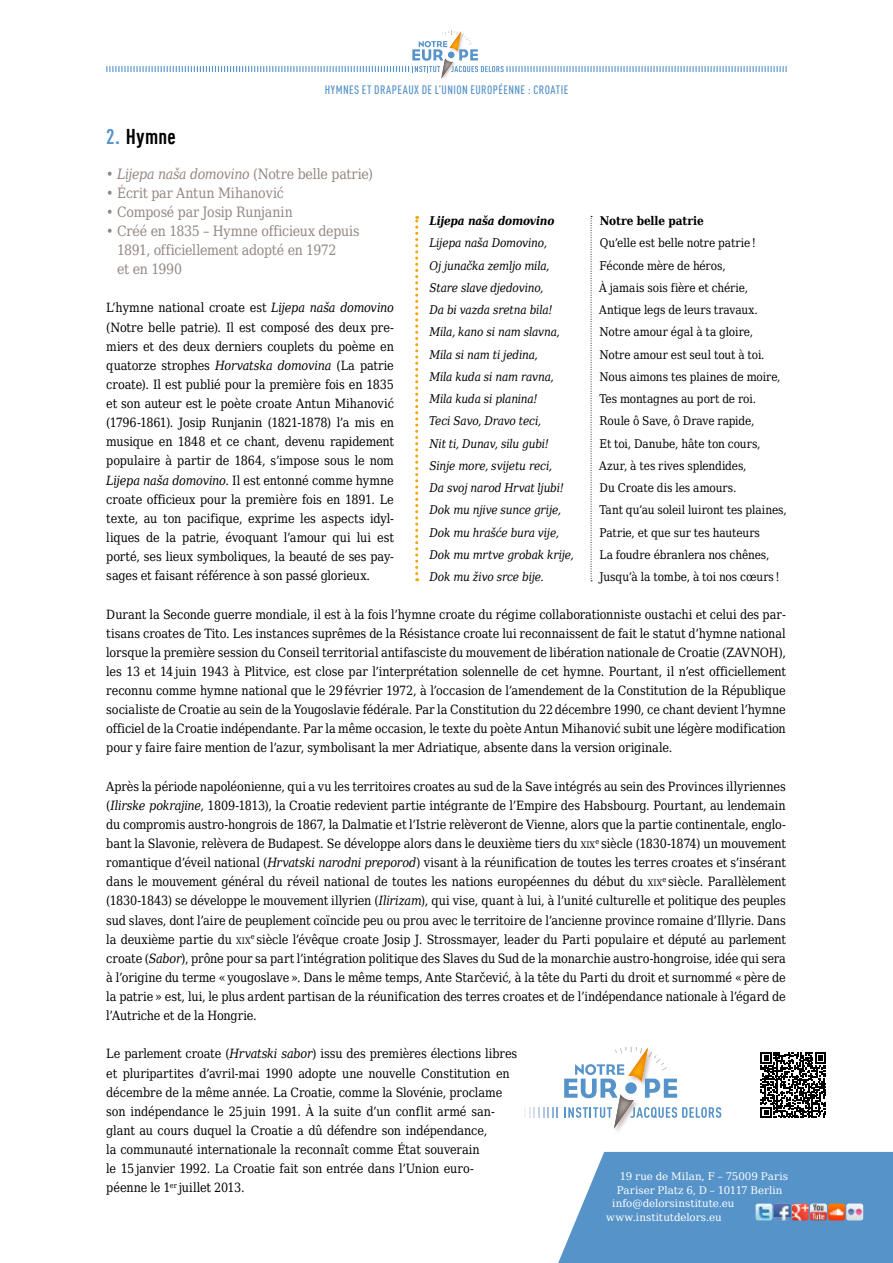
<style>
.page{position:relative;width:893px;height:1263px;background:#fff}
.page>*{position:absolute;margin:0;border:0;box-sizing:border-box;transform-origin:0 0}
.t1{font:700 condensed 21px "DIN Offc Pro";letter-spacing:.02em;color:#000}
.FR_Descriptif_Hymne{font:14.25px/19.2px "DejaVu Serif Condensed";letter-spacing:-.02em;color:#928681}
.FR_ETUD_Texte_couran{font:12.75px/19.2px "DejaVu Serif Condensed";letter-spacing:-.01em;color:#000;text-align:justify}
.FR_Hymne_traduction{font:12px "DejaVu Serif Condensed";letter-spacing:-.005em;color:#000}
.FR_Hymne_original_te{font:italic 12px "DejaVu Serif Condensed";letter-spacing:-.015em;color:#000}
.t2{font:500 condensed 12px "DIN Offc Pro";letter-spacing:.035em;color:#5693c9}
.FR_Hymne_original_te-2{font:italic 700 12px "DejaVu Serif Condensed";letter-spacing:-.015em;color:#000}
.FR_Hymne_traduction-2{font:700 12px "DejaVu Serif Condensed";letter-spacing:-.005em;color:#000}
.t3{font:10.5px "DejaVu Serif";color:#fff}
.s1{color:#5693c9}
.s2{font-style:italic}
.s3{font-size:8.85px}
</style>
<div class="page">
<svg style="left:760px;top:1052px;width:66px;height:66px"></svg>
<svg style="left:558px;top:1152px;width:335px;height:111px;background:#629acc"></svg>
<svg style="left:106px;top:31px;width:681px;height:47px"></svg>
<img style="left:774px;top:1203px;width:89px;height:17px">
<img style="left:756px;top:1203px;width:16px;height:17px">
<img style="left:614px;top:1128px;width:7px;height:3px">
<svg style="left:524px;top:1107px;width:34px;height:11px"></svg>
<svg style="left:564px;top:1047px;width:157px;height:81px"></svg>
<svg style="left:415px;top:216px;width:3px;height:365px"></svg>
<svg style="left:591px;top:216px;width:1px;height:365px"></svg>
<p class="t2" style="left:325px;top:81px;width:220px">HYMNES ET DRAPEAUX DE L’UNION EUROPÉENNE : CROATIE</p>
<p class="t1" style="left:106px;top:120px;width:71px"><span class="s1">2.</span> Hymne</p>
<p class="FR_Descriptif_Hymne" style="left:106px;top:163px;width:268px">• <span class="s2">Lijepa naša domovino</span> (Notre belle patrie)</p>
<p class="FR_Descriptif_Hymne" style="left:106px;top:182px;width:179px">• Écrit par Antun Mihanović</p>
<p class="FR_Descriptif_Hymne" style="left:106px;top:201px;width:188px">• Composé par Josip Runjanin</p>
<p class="FR_Descriptif_Hymne" style="left:117px;top:220px;width:244px;text-indent:-11px">• Créé en 1835 – Hymne officieux depuis<br>1891, officiellement adopté en 1972<br>et en 1990</p>
<p class="FR_ETUD_Texte_couran" style="left:106px;top:297px;width:289px">L’hymne national croate est <span class="s2">Lijepa naša domovino </span>(Notre belle patrie). Il est composé des deux pre&shy;miers et des deux derniers couplets du poème en quatorze strophes <span class="s2">Horvatska domovina</span> (La patrie croate). Il est publié pour la première fois en 1835 et son auteur est le poète croate Antun Mihanović (1796-1861). Josip Runjanin (1821-1878) l’a mis en musique en 1848 et ce chant, devenu rapidement populaire à partir de 1864, s’impose sous le nom <span class="s2">Lijepa naša domovino</span>. Il est entonné comme hymne croate officieux pour la première fois en 1891. Le texte, au ton pacifique, exprime les aspects idyl&shy;liques de la patrie, évoquant l’amour qui lui est porté, ses lieux symboliques, la beauté de ses pay&shy;sages et faisant référence à son passé glorieux.</p>
<p class="FR_ETUD_Texte_couran" style="left:106px;top:603px;width:681px">Durant la Seconde guerre mondiale, il est à la fois l’hymne croate du régime collaborationniste oustachi et celui des par&shy;tisans croates de Tito. Les instances suprêmes de la Résistance croate lui reconnaissent de fait le statut d’hymne national lorsque la première session du Conseil territorial antifasciste du mouvement de libération nationale de Croatie (ZAVNOH), les 13 et 14 juin 1943 à Plitvice, est close par l’interprétation solennelle de cet hymne. Pourtant, il n’est officiellement reconnu comme hymne national que le 29 février 1972, à l’occasion de l’amendement de la Constitution de la République socialiste de Croatie au sein de la Yougoslavie fédérale. Par la Constitution du 22 décembre 1990, ce chant devient l’hymne officiel de la Croatie indépendante. Par la même occasion, le texte du poète Antun Mihanović subit une légère modification pour y faire faire mention de l’azur, symbolisant la mer Adriatique, absente dans la version originale.</p>
<p class="FR_ETUD_Texte_couran" style="left:106px;top:775px;width:681px">Après la période napoléonienne, qui a vu les territoires croates au sud de la Save intégrés au sein des Provinces illyriennes (<span class="s2">Ilirske pokrajine</span>, 1809-1813), la Croatie redevient partie intégrante de l’Empire des Habsbourg. Pourtant, au lendemain du compromis austro-hongrois de 1867, la Dalmatie et l’Istrie relèveront de Vienne, alors que la partie continentale, englo&shy;bant la Slavonie, relèvera de Budapest. Se développe alors dans le deuxième tiers du <span class="s3">XIX</span><sup>e</sup> siècle (1830-1874) un mouvement romantique d’éveil national (<span class="s2">Hrvatski narodni preporod</span>) visant à la réunification de toutes les terres croates et s’insérant dans le mouvement général du réveil national de toutes les nations européennes du début du <span class="s3">XIX</span><sup>e</sup> siècle. Parallèlement (1830-1843) se développe le mouvement illyrien (<span class="s2">Ilirizam</span>), qui vise, quant à lui, à l’unité culturelle et politique des peuples sud slaves, dont l’aire de peuplement coïncide peu ou prou avec le territoire de l’ancienne province romaine d’Illyrie. Dans la deuxième partie du <span class="s3">XIX</span><sup>e</sup> siècle l’évêque croate Josip J. Strossmayer, leader du Parti populaire et député au parlement croate (<span class="s2">Sabor</span>), prône pour sa part l’intégration politique des Slaves du Sud de la monarchie austro-hongroise, idée qui sera à l’origine du terme « yougoslave ». Dans le même temps, Ante Starčević, à la tête du Parti du droit et surnommé « père de la patrie » est, lui, le plus ardent partisan de la réunification des terres croates et de l’indépendance nationale à l’égard de l’Autriche et de la Hongrie.</p>
<p class="FR_ETUD_Texte_couran" style="left:106px;top:1043px;width:412px;text-align:left">Le parlement croate (<span class="s2">Hrvatski sabor</span>) issu des premières élections libres et pluripartites d’avril-mai 1990 adopte une nouvelle Constitution en décembre de la même année. La Croatie, comme la Slovénie, proclame son indépendance le 25 juin 1991. À la suite d’un conflit armé san&shy;glant au cours duquel la Croatie a dû défendre son indépendance,<br>la communauté internationale la reconnaît comme État souverain<br>le 15 janvier 1992. La Croatie fait son entrée dans l’Union euro&shy;péenne le 1<sup>er</sup> juillet 2013.</p>
<p class="FR_Hymne_original_te-2" style="left:430px;top:210px;width:126px">Lijepa naša domovino</p>
<p class="FR_Hymne_original_te" style="left:430px;top:234px;width:119px">Lijepa naša Domovino,</p>
<p class="FR_Hymne_original_te" style="left:430px;top:256px;width:121px">Oj junačka zemljo mila,</p>
<p class="FR_Hymne_original_te" style="left:430px;top:279px;width:115px">Stare slave djedovino,</p>
<p class="FR_Hymne_original_te" style="left:430px;top:301px;width:125px">Da bi vazda sretna bila!</p>
<p class="FR_Hymne_original_te" style="left:430px;top:323px;width:132px">Mila, kano si nam slavna,</p>
<p class="FR_Hymne_original_te" style="left:430px;top:345px;width:110px">Mila si nam ti jedina,</p>
<p class="FR_Hymne_original_te" style="left:430px;top:368px;width:126px">Mila kuda si nam ravna,</p>
<p class="FR_Hymne_original_te" style="left:430px;top:390px;width:110px">Mila kuda si planina!</p>
<p class="FR_Hymne_original_te" style="left:429px;top:412px;width:114px">Teci Savo, Dravo teci,</p>
<p class="FR_Hymne_original_te" style="left:430px;top:434px;width:121px">Nit ti, Dunav, silu gubi!</p>
<p class="FR_Hymne_original_te" style="left:430px;top:457px;width:124px">Sinje more, svijetu reci,</p>
<p class="FR_Hymne_original_te" style="left:430px;top:479px;width:136px">Da svoj narod Hrvat ljubi!</p>
<p class="FR_Hymne_original_te" style="left:430px;top:501px;width:133px">Dok mu njive sunce grije,</p>
<p class="FR_Hymne_original_te" style="left:430px;top:523px;width:131px">Dok mu hrašće bura vije,</p>
<p class="FR_Hymne_original_te" style="left:430px;top:546px;width:146px">Dok mu mrtve grobak krije,</p>
<p class="FR_Hymne_original_te" style="left:430px;top:568px;width:116px">Dok mu živo srce bije.</p>
<p class="FR_Hymne_traduction-2" style="left:600px;top:210px;width:105px">Notre belle patrie</p>
<p class="FR_Hymne_traduction" style="left:600px;top:232px;width:158px">Qu’elle est belle notre patrie !</p>
<p class="FR_Hymne_traduction" style="left:600px;top:255px;width:128px">Féconde mère de héros,</p>
<p class="FR_Hymne_traduction" style="left:599px;top:277px;width:150px">À jamais sois fière et chérie,</p>
<p class="FR_Hymne_traduction" style="left:599px;top:299px;width:160px">Antique legs de leurs travaux.</p>
<p class="FR_Hymne_traduction" style="left:600px;top:321px;width:155px">Notre amour égal à ta gloire,</p>
<p class="FR_Hymne_traduction" style="left:600px;top:344px;width:167px">Notre amour est seul tout à toi.</p>
<p class="FR_Hymne_traduction" style="left:600px;top:366px;width:183px">Nous aimons tes plaines de moire,</p>
<p class="FR_Hymne_traduction" style="left:599px;top:388px;width:158px">Tes montagnes au port de roi.</p>
<p class="FR_Hymne_traduction" style="left:600px;top:410px;width:156px">Roule ô Save, ô Drave rapide,</p>
<p class="FR_Hymne_traduction" style="left:600px;top:433px;width:163px">Et toi, Danube, hâte ton cours,</p>
<p class="FR_Hymne_traduction" style="left:599px;top:455px;width:149px">Azur, à tes rives splendides,</p>
<p class="FR_Hymne_traduction" style="left:600px;top:477px;width:138px">Du Croate dis les amours.</p>
<p class="FR_Hymne_traduction" style="left:599px;top:499px;width:189px">Tant qu’au soleil luiront tes plaines,</p>
<p class="FR_Hymne_traduction" style="left:600px;top:522px;width:162px">Patrie, et que sur tes hauteurs</p>
<p class="FR_Hymne_traduction" style="left:600px;top:544px;width:171px">La foudre ébranlera nos chênes,</p>
<p class="FR_Hymne_traduction" style="left:599px;top:566px;width:182px">Jusqu’à la tombe, à toi nos cœurs !</p>
<p class="t3" style="left:620px;top:1167px;width:170px">19 rue de Milan, F – 75009 Paris</p>
<p class="t3" style="left:617px;top:1180px;width:167px">Pariser Platz 6, D – 10117 Berlin</p>
<p class="t3" style="left:612px;top:1194px;width:124px">info@delorsinstitute.eu</p>
<p class="t3" style="left:606px;top:1207px;width:117px">www.institutdelors.eu</p>
</div>
